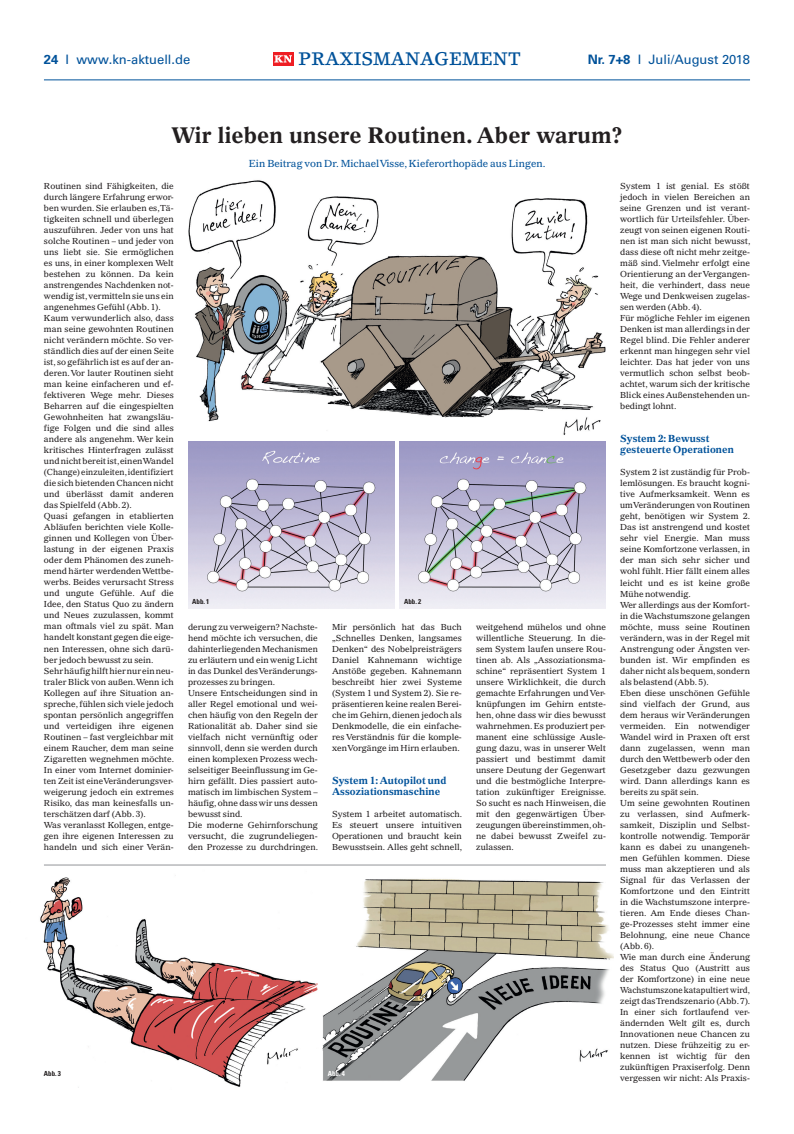
<style>
.page{position:relative;width:794px;height:1134px;background:#fff}
.page>*{position:absolute;margin:0;border:0;box-sizing:border-box;transform-origin:0 0}
.t1{font:700 22px "Gazette LH";color:#231f20}
.t2{font:18px "Lino Letter Medium Os F";color:#01529a}
.t3{font:500 13px "Univers CE";color:#01529a}
.t4{font:700 10px/11px "Gazette LH";color:#01529a}
.t5{font:10px "Gazette LH";color:#01529a}
.t6{font:8.5px/11px "Gazette LH";color:#231f20}
.t7{font:700 condensed 7px "Univers";color:#231f20}
.t8{font:700 condensed 7px "Univers";color:#fff}
.s1{font-weight:700}
</style>
<div class="page">
<div style="left:273px;top:52px;width:20px;height:13px;background:#ee1d23"></div>
<svg style="left:274px;top:55px;width:18px;height:8px"></svg>
<hr style="left:44px;top:80px;width:706px;height:1px;background:#01529a">
<img style="left:188px;top:180px;width:418px;height:255px">
<img style="left:188px;top:442px;width:206px;height:167px">
<img style="left:400px;top:442px;width:206px;height:167px">
<img style="left:40px;top:864px;width:286px;height:224px">
<img style="left:323px;top:866px;width:290px;height:217px">
<hr style="left:44px;top:865px;width:562px;height:1px;background:#939598">
<h3 class="t3" style="left:44px;top:52px;width:148px"><span class="s1">24</span> I www.kn-aktuell.de</h3>
<h2 class="t2" style="left:299px;top:48px;width:224px">PRAXISMANAGEMENT</h2>
<h3 class="t3" style="left:587px;top:52px;width:164px"><span class="s1">Nr. 7+8</span> I Juli/August 2018</h3>
<h1 class="t1" style="left:172px;top:122px;width:452px">Wir lieben unsere Routinen. Aber warum?</h1>
<p class="t5" style="left:249px;top:157px;width:298px">Ein Beitrag von Dr. Michael Visse, Kieferorthopäde aus Lingen.</p>
<p class="t6" style="left:44px;top:181px;width:132px">Routinen sind Fähigkeiten, die durch längere Erfahrung erwor&shy;ben wurden. Sie erlauben es, Tä&shy;tigkeiten schnell und überlegen auszuführen. Jeder von uns hat solche Routinen – und jeder von uns liebt sie. Sie ermöglichen es uns, in einer komplexen Welt bestehen zu können. Da kein anstrengendes Nachdenken not&shy;wendig ist, vermitteln sie uns ein angenehmes Gefühl (Abb. 1).<br>Kaum verwunderlich also, dass man seine gewohnten Routinen nicht verändern möchte. So ver&shy;ständlich dies auf der einen Seite ist, so gefährlich ist es auf der an&shy;deren. Vor lauter Routinen sieht man keine einfacheren und ef&shy;fektiveren Wege mehr. Dieses<br>Beharren auf die eingespielten<br>Gewohnheiten hat zwangsläu&shy;fige Folgen und die sind alles andere als angenehm. Wer kein kritisches Hinterfragen zulässt und nicht bereit ist, einen Wandel (Change) einzuleiten, identifiziert die sich bietenden Chancen nicht und überlässt damit anderen das Spielfeld (Abb. 2).<br>Quasi gefangen in etablierten<br>Abläufen berichten viele Kolle&shy;ginnen und Kollegen von Über&shy;lastung in der eigenen Praxis oder dem Phänomen des zuneh&shy;mend härter werdenden Wettbe&shy;werbs. Beides verursacht Stress und ungute Gefühle. Auf die<br>Idee, den Status Quo zu ändern und Neues zuzulassen, kommt man oftmals viel zu spät. Man handelt konstant gegen die eige&shy;nen Interessen, ohne sich darü&shy;ber jedoch bewusst zu sein.<br>Sehr häufig hilft hier nur ein neu&shy;traler Blick von außen. Wenn ich<br>Kollegen auf ihre Situation an&shy;spreche, fühlen sich viele jedoch spontan persönlich angegriffen und verteidigen ihre eigenen<br>Routinen – fast vergleichbar mit einem Raucher, dem man seine<br>Zigaretten wegnehmen möchte.<br>In einer vom Internet dominier&shy;ten Zeit ist eine Veränderungsver&shy;weigerung jedoch ein extremes<br>Risiko, das man keinesfalls un&shy;terschätzen darf (Abb. 3).<br>Was veranlasst Kollegen, entge&shy;gen ihre eigenen Interessen zu handeln und sich einer Verän-</p>
<p class="t7" style="left:192px;top:597px;width:19px">Abb. 1</p>
<p class="t7" style="left:404px;top:597px;width:19px">Abb. 2</p>
<p class="t6" style="left:188px;top:621px;width:132px">derung zu verweigern? Nachste&shy;hend möchte ich versuchen, die dahinterliegenden Mechanismen zu erläutern und ein wenig Licht in das Dunkel des Veränderungs&shy;prozesses zu bringen.<br>Unsere Entscheidungen sind in aller Regel emotional und wei&shy;chen häufig von den Regeln der<br>Rationalität ab. Daher sind sie vielfach nicht vernünftig oder sinnvoll, denn sie werden durch einen komplexen Prozess wech&shy;selseitiger Beeinflussung im Ge&shy;hirn gefällt. Dies passiert auto&shy;matisch im limbischen System – häufig, ohne dass wir uns dessen bewusst sind.<br>Die moderne Gehirnforschung versucht, die zugrundeliegen&shy;den Prozesse zu durchdringen.</p>
<p class="t6" style="left:332px;top:621px;width:131px;text-align:justify">Mir persönlich hat das Buch „Schnelles Denken, langsames Denken“ des Nobelpreisträgers Daniel Kahnemann wichtige Anstöße gegeben. Kahnemann beschreibt hier zwei Systeme (System 1 und System 2). Sie re&shy;präsentieren keine realen Berei&shy;che im Gehirn, dienen jedoch als Denkmodelle, die ein einfache&shy;res Verständnis für die komple&shy;xen Vorgänge im Hirn erlauben.</p>
<p class="t4" style="left:332px;top:774px;width:116px">System 1: Autopilot und<br>Assoziationsmaschine</p>
<p class="t6" style="left:332px;top:808px;width:132px;text-align:justify">System 1 arbeitet automatisch.<br>Es steuert unsere intuitiven Operationen und braucht kein Bewusstsein. Alles geht schnell,</p>
<p class="t7" style="left:44px;top:1069px;width:19px">Abb. 3</p>
<p class="t8" style="left:328px;top:1069px;width:19px">Abb. 4</p>
<p class="t6" style="left:476px;top:621px;width:132px">weitgehend mühelos und ohne willentliche Steuerung. In die&shy;sem System laufen unsere Rou&shy;tinen ab. Als „Assoziationsma&shy;schine“ repräsentiert System 1 unsere Wirklichkeit, die durch gemachte Erfahrungen und Ver&shy;knüpfungen im Gehirn entste&shy;hen, ohne dass wir dies bewusst wahrnehmen. Es produziert per&shy;manent eine schlüssige Ausle&shy;gung dazu, was in unserer Welt passiert und bestimmt damit unsere Deutung der Gegenwart und die bestmögliche Interpre&shy;tation zukünftiger Ereignisse.<br>So sucht es nach Hinweisen, die mit den gegenwärtigen Über&shy;zeugungen übereinstimmen, oh&shy;ne dabei bewusst Zweifel zu&shy;zulassen.</p>
<p class="t6" style="left:620px;top:181px;width:132px">System 1 ist genial. Es stößt jedoch in vielen Bereichen an seine Grenzen und ist verant&shy;wortlich für Urteilsfehler. Über&shy;zeugt von seinen eigenen Routi&shy;nen ist man sich nicht bewusst, dass diese oft nicht mehr zeitge&shy;mäß sind. Vielmehr erfolgt eine<br>Orientierung an der Vergangen&shy;heit, die verhindert, dass neue<br>Wege und Denkweisen zugelas&shy;sen werden (Abb. 4).<br>Für mögliche Fehler im eigenen<br>Denken ist man allerdings in der<br>Regel blind. Die Fehler anderer erkennt man hingegen sehr viel leichter. Das hat jeder von uns vermutlich schon selbst beob&shy;achtet, warum sich der kritische<br>Blick eines Außenstehenden un&shy;bedingt lohnt.</p>
<p class="t4" style="left:620px;top:433px;width:115px">System 2: Bewusst gesteuerte Operationen</p>
<p class="t6" style="left:620px;top:467px;width:132px">System 2 ist zuständig für Prob&shy;lemlösungen. Es braucht kogni&shy;tive Aufmerksamkeit. Wenn es um Veränderungen von Routinen geht, benötigen wir System 2.<br>Das ist anstrengend und kostet sehr viel Energie. Man muss seine Komfortzone verlassen, in der man sich sehr sicher und wohl fühlt. Hier fällt einem alles leicht und es ist keine große<br>Mühe notwendig.<br>Wer allerdings aus der Komfort&shy;in die Wachstumszone gelangen möchte, muss seine Routinen verändern, was in der Regel mit<br>Anstrengung oder Ängsten ver&shy;bunden ist. Wir empfinden es daher nicht als bequem, sondern als belastend (Abb. 5).<br>Eben diese unschönen Gefühle sind vielfach der Grund, aus dem heraus wir Veränderungen vermeiden. Ein notwendiger<br>Wandel wird in Praxen oft erst dann zugelassen, wenn man durch den Wettbewerb oder den<br>Gesetzgeber dazu gezwungen wird. Dann allerdings kann es bereits zu spät sein.<br>Um seine gewohnten Routinen zu verlassen, sind Aufmerk&shy;samkeit, Disziplin und Selbst&shy;kontrolle notwendig. Temporär kann es dabei zu unangeneh&shy;men Gefühlen kommen. Diese muss man akzeptieren und als<br>Signal für das Verlassen der<br>Komfortzone und den Eintritt in die Wachstumszone interpre&shy;tieren. Am Ende dieses Chan&shy;ge-Prozesses steht immer eine<br>Belohnung, eine neue Chance (Abb. 6).<br>Wie man durch eine Änderung des Status Quo (Austritt aus der Komfortzone) in eine neue<br>Wachstumszone katapultiert wird, zeigt das Trendszenario (Abb. 7).<br>In einer sich fortlaufend ver&shy;ändernden Welt gilt es, durch<br>Innovationen neue Chancen zu nutzen. Diese frühzeitig zu er&shy;kennen ist wichtig für den zukünftigen Praxiserfolg. Denn vergessen wir nicht: Als Praxis-</p>
</div>
